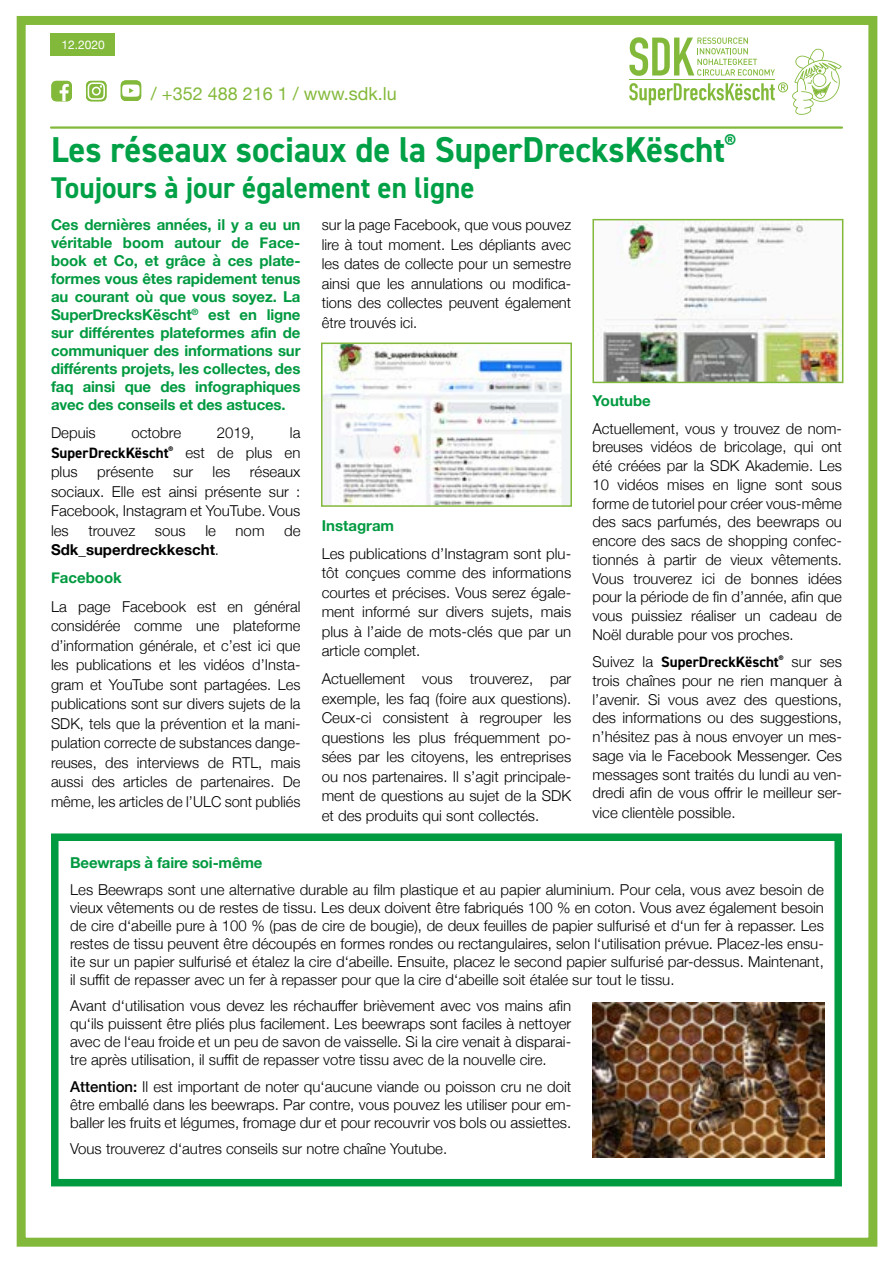
<style>
.page{position:relative;width:893px;height:1263px;background:#fff}
.page>*{position:absolute;margin:0;border:0;box-sizing:border-box;transform-origin:0 0}
.t1{font:700 36px "DIN2014";color:#00a146}
.t2{font:700 30px "DIN2014";color:#00a146}
.t3{font:18px "Helvetica Neue";color:#83b93a}
.t4{font:300 15px/19.5px "Helvetica Neue";color:#000;text-align:justify}
.t5{font:700 15px/18px "Helvetica Neue";letter-spacing:-.01em;color:#009a40;text-align:justify}
.t6{font:700 15px "DIN2014";color:#000}
.t7{font:700 15px/28px "Helvetica Neue";color:#000}
.t8{font:12px "Helvetica Neue";color:#fff}
.s1{font-family:"Helvetica Neue";font-weight:300}
.s2{font-weight:300}
.s3{color:#009a40}
.s4{font-weight:500}
</style>
<div class="page">
<svg style="left:629px;top:37px;width:213px;height:78px"></svg>
<hr style="left:51px;top:126px;width:791px;height:3px;background:#83b93a">
<div style="left:50px;top:33px;width:65px;height:22px;background:#83b93a"></div>
<div style="left:17px;top:16px;width:860px;height:1231px;border:9px solid #83b93a"></div>
<svg style="left:86px;top:81px;width:21px;height:20px"></svg>
<svg style="left:51px;top:81px;width:21px;height:20px"></svg>
<svg style="left:121px;top:80px;width:20px;height:21px"></svg>
<div style="left:51px;top:833px;width:791px;height:353px;border:8px solid #009a40"></div>
<img style="left:592px;top:1002px;width:233px;height:155px">
<img style="left:324px;top:346px;width:245px;height:158px">
<div style="left:321px;top:343px;width:251px;height:164px;border:2px solid #83b93a"></div>
<img style="left:598px;top:222px;width:242px;height:158px">
<div style="left:592px;top:219px;width:251px;height:164px;border:2px solid #83b93a"></div>
<p class="t8" style="left:62px;top:36px;width:45px">12.2020</p>
<p class="t3" style="left:151px;top:80px;width:247px">/ +352 488 216 1 / www.sdk.lu</p>
<h1 class="t1" style="left:51px;top:126px;width:686px">Les réseaux sociaux de la SuperDrecksKëscht<sup>®</sup></h1>
<h2 class="t2" style="left:51px;top:168px;width:425px">Toujours à jour également en ligne</h2>
<p class="t5" style="left:51px;top:216px;width:251px">Ces dernières années, il y a eu un véritable boom autour de Face&shy;book et Co, et grâce à ces plate&shy;formes vous êtes rapidement tenus au courant où que vous soyez. La SuperDrecksKëscht<sup>®</sup> est en ligne sur différentes plateformes afin de communiquer des informations sur différents projets, les collectes, des faq ainsi que des infographiques avec des conseils et des astuces.</p>
<p class="t4" style="left:51px;top:422px;width:46px">Depuis</p>
<p class="t4" style="left:131px;top:422px;width:51px">octobre</p>
<p class="t4" style="left:217px;top:422px;width:39px">2019,</p>
<p class="t4" style="left:290px;top:422px;width:12px">la</p>
<p class="t6" style="left:51px;top:443px;width:251px">SuperDreckKëscht<sup>®</sup> <span class="s1">est de plus en</span></p>
<p class="t4" style="left:51px;top:461px;width:28px">plus</p>
<p class="t4" style="left:97px;top:461px;width:58px">présente</p>
<p class="t4" style="left:173px;top:461px;width:21px">sur</p>
<p class="t4" style="left:213px;top:461px;width:19px">les</p>
<p class="t4" style="left:51px;top:461px;width:251px;text-indent:199px">réseaux sociaux. Elle est ainsi présente sur :<br>Facebook, Instagram et YouTube. Vous les</p>
<p class="t4" style="left:88px;top:520px;width:48px">trouvez</p>
<p class="t4" style="left:155px;top:520px;width:32px">sous</p>
<p class="t4" style="left:205px;top:520px;width:12px">le</p>
<p class="t4" style="left:236px;top:520px;width:30px">nom</p>
<p class="t4" style="left:284px;top:520px;width:18px">de</p>
<p class="t7" style="left:51px;top:536px;width:170px">Sdk_superdreckkescht<span class="s2">.<br></span><span class="s3">Facebook</span></p>
<p class="t4" style="left:51px;top:595px;width:251px">La page Facebook est en général considérée comme une plateforme d’information générale, et c’est ici que les publications et les vidéos d’Insta&shy;gram et YouTube sont partagées. Les publications sont sur divers sujets de la SDK, tels que la prévention et la mani&shy;pulation correcte de substances dange&shy;reuses, des interviews de RTL, mais aussi des articles de partenaires. De même, les articles de l’ULC sont publiés</p>
<p class="t4" style="left:322px;top:214px;width:251px">sur la page Facebook, que vous pouvez lire à tout moment. Les dépliants avec les dates de collecte pour un semestre ainsi que les annulations ou modifica&shy;tions des collectes peuvent également être trouvés ici.</p>
<p class="t5" style="left:322px;top:517px;width:74px">Instagram</p>
<p class="t4" style="left:322px;top:543px;width:251px">Les publications d’Instagram sont plu&shy;tôt conçues comme des informations courtes et précises. Vous serez égale&shy;ment informé sur divers sujets, mais plus à l’aide de mots-clés que par un article complet.</p>
<p class="t4" style="left:322px;top:668px;width:251px">Actuellement vous trouverez, par exemple, les faq (foire aux questions).<br>Ceux-ci consistent à regrouper les questions les plus fréquemment po&shy;sées par les citoyens, les entreprises ou nos partenaires. Il s’agit principale&shy;ment de questions au sujet de la SDK et des produits qui sont collectés.</p>
<p class="t5" style="left:592px;top:392px;width:60px">Youtube</p>
<p class="t4" style="left:592px;top:418px;width:251px;line-height:18.8px">Actuellement, vous y trouvez de nom&shy;breuses vidéos de bricolage, qui ont été créées par la SDK Akademie. Les 10 vidéos mises en ligne sont sous forme de tutoriel pour créer vous-même des sacs parfumés, des beewraps ou encore des sacs de shopping confec&shy;tionnés à partir de vieux vêtements.<br>Vous trouverez ici de bonnes idées pour la période de fin d’année, afin que vous puissiez réaliser un cadeau de Noël durable pour vos proches.</p>
<p class="t6" style="left:592px;top:652px;width:251px"><span class="s1">Suivez la</span> SuperDreckKëscht<sup>®</sup> <span class="s1">sur ses</span></p>
<p class="t4" style="left:592px;top:670px;width:251px;line-height:18.9px">trois chaînes pour ne rien manquer à l’avenir. Si vous avez des questions, des informations ou des suggestions, n’hésitez pas à nous envoyer un mes&shy;sage via le Facebook Messenger. Ces messages sont traités du lundi au ven&shy;dredi afin de vous offrir le meilleur ser&shy;vice clientèle possible.</p>
<p class="t5" style="left:70px;top:854px;width:194px">Beewraps à faire soi-même</p>
<p class="t4" style="left:70px;top:879px;width:755px;line-height:18px">Les Beewraps sont une alternative durable au film plastique et au papier aluminium. Pour cela, vous avez besoin de vieux vêtements ou de restes de tissu. Les deux doivent être fabriqués 100 % en coton. Vous avez également besoin de cire d‘abeille pure à 100 % (pas de cire de bougie), de deux feuilles de papier sulfurisé et d‘un fer à repasser. Les restes de tissu peuvent être découpés en formes rondes ou rectangulaires, selon l‘utilisation prévue. Placez-les ensu&shy;ite sur un papier sulfurisé et étalez la cire d‘abeille. Ensuite, placez le second papier sulfurisé par-dessus. Maintenant, il suffit de repasser avec un fer à repasser pour que la cire d‘abeille soit étalée sur tout le tissu.</p>
<p class="t4" style="left:70px;top:996px;width:503px;line-height:18px">Avant d‘utilisation vous devez les réchauffer brièvement avec vos mains afin qu‘ils puissent être pliés plus facilement. Les beewraps sont faciles à nettoyer avec de l‘eau froide et un peu de savon de vaisselle. Si la cire venait à disparai&shy;tre après utilisation, il suffit de repasser votre tissu avec de la nouvelle cire.</p>
<p class="t4" style="left:70px;top:1076px;width:503px;line-height:18px"><span class="s4">Attention:</span> Il est important de noter qu‘aucune viande ou poisson cru ne doit être emballé dans les beewraps. Par contre, vous pouvez les utiliser pour em&shy;baller les fruits et légumes, fromage dur et pour recouvrir vos bols ou assiettes.</p>
<p class="t4" style="left:70px;top:1138px;width:379px">Vous trouverez d‘autres conseils sur notre chaîne Youtube.</p>
</div>
